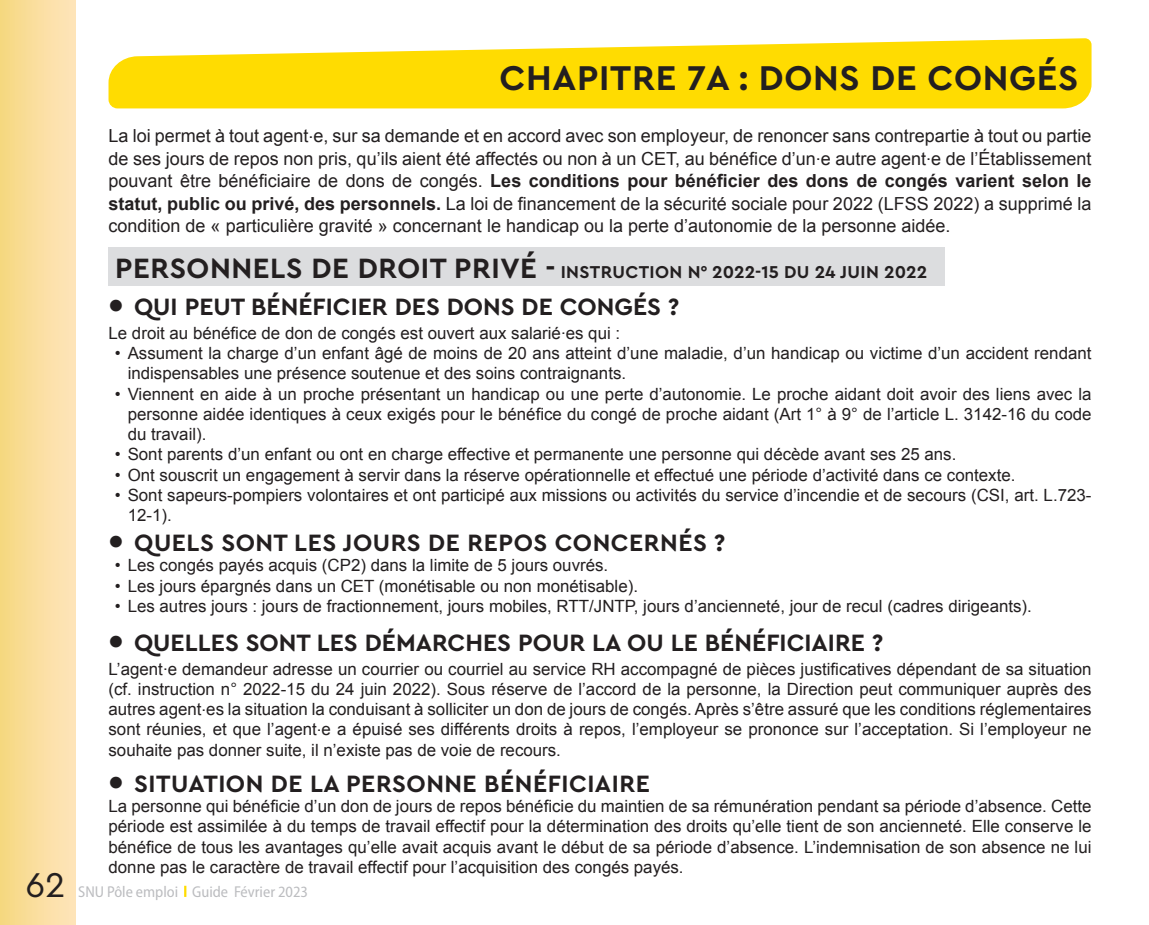
<style>
.page{position:relative;width:1149px;height:925px;background:#fff}
.page>*{position:absolute;margin:0;border:0;box-sizing:border-box;transform-origin:0 0}
.t1{font:700 36px "Cera PRO";letter-spacing:.02em;color:#231f20}
.t2{font:36px "Cera PRO";color:#231f20}
.t3{font:700 24.75px "Cera PRO";color:#231f20}
.t4{font:700 24.75px "Cera PRO";letter-spacing:.02em;color:#231f20}
.t5{font:18px/22.5px "Arial";color:#231f20;text-align:justify}
.t6{font:700 18px "Cera PRO";letter-spacing:.02em;color:#231f20}
.t7{font:16.88px/20.2px "Arial";color:#231f20;text-align:justify}
.t8{font:semi-condensed 15.75px "Myriad Pro";color:#bcbdc0}
.s1{font-weight:700}
.s2{font-size:29.25px}
</style>
<div class="page">
<div style="left:0;top:0;width:75px;height:925px;background:linear-gradient(to right,#f5d881,#ffe5bc)"></div>
<svg style="left:108px;top:38px;width:983px;height:70px;background:#ffe024"></svg>
<div style="left:108px;top:247px;width:836px;height:39px;background:#dcdddf"></div>
<svg style="left:184px;top:886px;width:2px;height:11px"></svg>
<h1 class="t1" style="left:499px;top:54px;width:580px">CHAPITRE 7A : DONS DE CONGÉS</h1>
<h1 class="t2" style="left:25px;top:861px;width:41px">62</h1>
<p class="t5" style="left:108px;top:125px;width:984px">La loi permet à tout agent.e, sur sa demande et en accord avec son employeur, de renoncer sans contrepartie à tout ou partie de ses jours de repos non pris, qu’ils aient été affectés ou non à un CET, au bénéfice d’un.e autre agent.e de l’Établissement pouvant être bénéficiaire de dons de congés. <span class="s1">Les conditions pour bénéficier des dons de congés varient selon le statut, public ou privé, des personnels.</span> La loi de financement de la sécurité sociale pour 2022 (LFSS 2022) a supprimé la condition de « particulière gravité » concernant le handicap ou la perte d’autonomie de la personne aidée.</p>
<p class="t6" style="left:115px;top:260px;width:813px"><span class="s2">PERSONNELS DE DROIT PRIVÉ -</span> INSTRUCTION N° 2022-15 DU 24 JUIN 2022</p>
<h2 class="t3" style="left:108px;top:290px;width:572px">● QUI PEUT BÉNÉFICIER DES DONS DE CONGÉS ?</h2>
<p class="t7" style="left:108px;top:323px;width:513px">Le droit au bénéfice de don de congés est ouvert aux salarié.es qui :</p>
<p class="t7" style="left:128px;top:343px;width:965px;text-indent:-13px">• Assument la charge d’un enfant âgé de moins de 20 ans atteint d’une maladie, d’un handicap ou victime d’un accident rendant indispensables une présence soutenue et des soins contraignants.</p>
<p class="t7" style="left:128px;top:384px;width:965px;text-indent:-13px">• Viennent en aide à un proche présentant un handicap ou une perte d’autonomie. Le proche aidant doit avoir des liens avec la personne aidée identiques à ceux exigés pour le bénéfice du congé de proche aidant (Art 1° à 9° de l’article L. 3142-16 du code du travail).</p>
<p class="t7" style="left:115px;top:445px;width:842px">• Sont parents d’un enfant ou ont en charge effective et permanente une personne qui décède avant ses 25 ans.</p>
<p class="t7" style="left:115px;top:465px;width:901px">• Ont souscrit un engagement à servir dans la réserve opérationnelle et effectué une période d’activité dans ce contexte.</p>
<p class="t7" style="left:128px;top:485px;width:965px;text-indent:-13px">• Sont sapeurs-pompiers volontaires et ont participé aux missions ou activités du service d’incendie et de secours (CSI, art. L.723-<br>12-1).</p>
<h2 class="t4" style="left:108px;top:526px;width:618px">● QUELS SONT LES JOURS DE REPOS CONCERNÉS ?</h2>
<p class="t7" style="left:115px;top:555px;width:494px">• Les congés payés acquis (CP2) dans la limite de 5 jours ouvrés.</p>
<p class="t7" style="left:115px;top:576px;width:524px">• Les jours épargnés dans un CET (monétisable ou non monétisable).</p>
<p class="t7" style="left:115px;top:596px;width:918px">• Les autres jours : jours de fractionnement, jours mobiles, RTT/JNTP, jours d’ancienneté, jour de recul (cadres dirigeants).</p>
<h2 class="t3" style="left:108px;top:626px;width:776px">● QUELLES SONT LES DÉMARCHES POUR LA OU LE BÉNÉFICIAIRE ?</h2>
<p class="t7" style="left:108px;top:659px;width:984px">L’agent.e demandeur adresse un courrier ou courriel au service RH accompagné de pièces justificatives dépendant de sa situation (cf. instruction n° 2022-15 du 24 juin 2022). Sous réserve de l’accord de la personne, la Direction peut communiquer auprès des autres agent.es la situation la conduisant à solliciter un don de jours de congés. Après s’être assuré que les conditions réglementaires sont réunies, et que l’agent.e a épuisé ses différents droits à repos, l’employeur se prononce sur l’acceptation. Si l’employeur ne souhaite pas donner suite, il n’existe pas de voie de recours.</p>
<h2 class="t4" style="left:108px;top:767px;width:542px">● SITUATION DE LA PERSONNE BÉNÉFICIAIRE</h2>
<p class="t7" style="left:108px;top:796px;width:984px">La personne qui bénéficie d’un don de jours de repos bénéficie du maintien de sa rémunération pendant sa période d’absence. Cette période est assimilée à du temps de travail effectif pour la détermination des droits qu’elle tient de son ancienneté. Elle conserve le bénéfice de tous les avantages qu’elle avait acquis avant le début de sa période d’absence. L’indemnisation de son absence ne lui donne pas le caractère de travail effectif pour l’acquisition des congés payés.</p>
<p class="t8" style="left:78px;top:882px;width:231px">SNU Pôle emploi Guide Février 2023</p>
</div>
